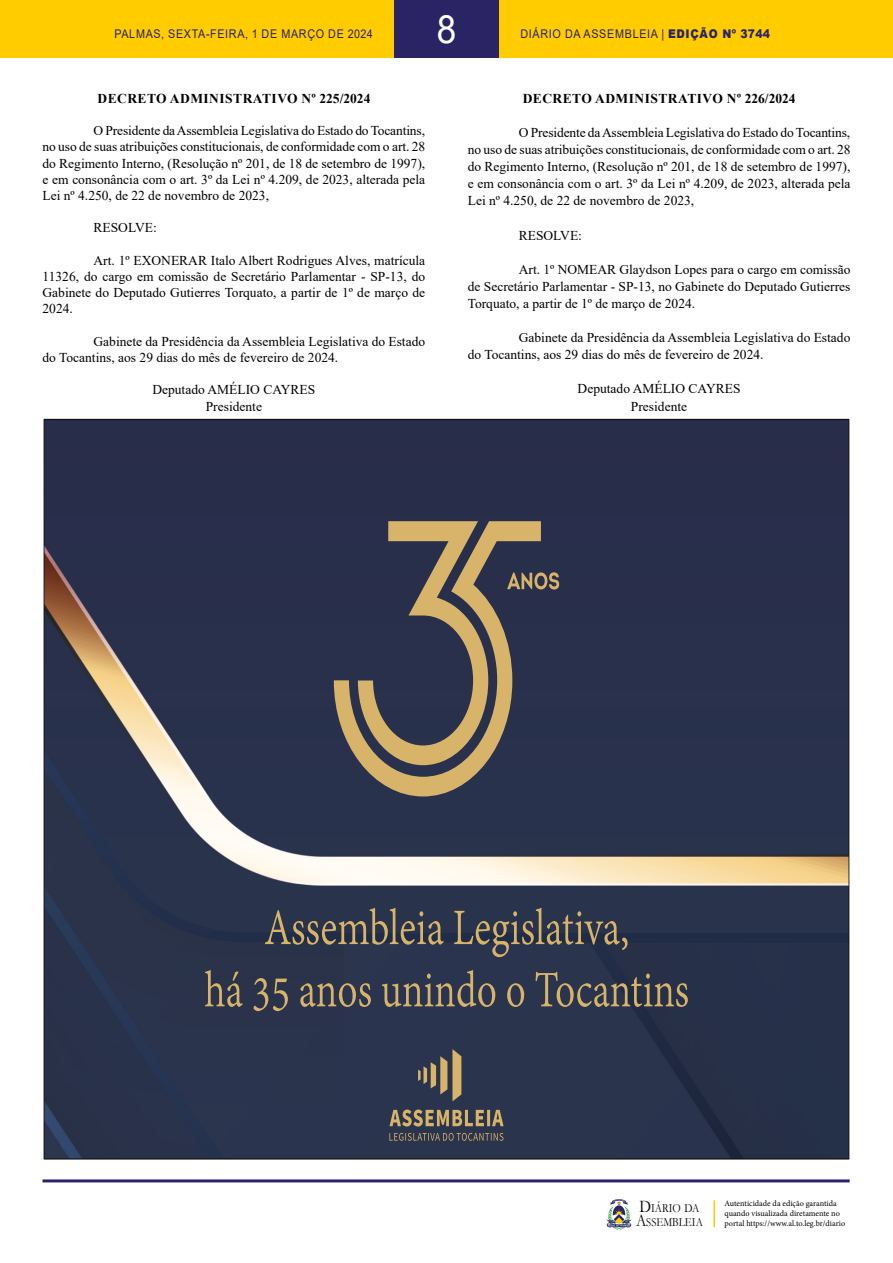
<style>
.page{position:relative;width:893px;height:1263px;background:#fff}
.page>*{position:absolute;margin:0;border:0;box-sizing:border-box;transform-origin:0 0}
.t1{font:39px "Arial";color:#fff;scale:.9 1}
.t2{font:13.5px/16.2px "Times New Roman";color:#000;text-align:justify}
.t3{font:700 13.5px "Times New Roman";letter-spacing:.035em;color:#000}
.t4{font:12.45px/14px "Garamond";color:#000;scale:.85 1}
.t5{font:12px "Arial";letter-spacing:.065em;color:#2b2464;scale:.9 1}
.t6{font:8.25px/9.9px "Minion Pro";color:#000}
.s1{font-weight:900}
.s2{font-size:17.85px}
</style>
<div class="page">
<div style="left:0;top:0;width:893px;height:58px;background:#fc0"></div>
<hr style="left:43px;top:1179px;width:807px;height:3px;background:#2b2464">
<svg style="left:606px;top:1199px;width:26px;height:31px"></svg>
<div style="left:394px;top:0;width:105px;height:58px;background:#2b2464"></div>
<hr style="left:713px;top:1200px;width:2px;height:27px;background:#fc0">
<div style="left:343px;top:942px;width:504px;height:215px;background:#2a344d"></div>
<img style="left:343px;top:886px;width:504px;height:56px">
<div style="left:239px;top:886px;width:104px;height:271px;background:#2a344d"></div>
<div style="left:46px;top:886px;width:193px;height:271px;background:#29334b"></div>
<img style="left:46px;top:421px;width:801px;height:462px">
<svg style="left:541px;top:572px;width:18px;height:17px"></svg>
<svg style="left:334px;top:521px;width:207px;height:275px;background:#5d5854"></svg>
<svg style="left:265px;top:908px;width:363px;height:49px;background:#454750"></svg>
<svg style="left:205px;top:970px;width:483px;height:41px;background:#484a51"></svg>
<svg style="left:389px;top:1109px;width:115px;height:17px;background:#7d715a"></svg>
<svg style="left:389px;top:1133px;width:114px;height:8px"></svg>
<svg style="left:418px;top:1049px;width:43px;height:52px;background:#6a6357"></svg>
<h1 class="t1" style="left:437px;top:2px;width:23px">8</h1>
<p class="t5" style="left:114px;top:25px;width:289px">PALMAS, SEXTA-FEIRA, 1 DE MARÇO DE 2024</p>
<p class="t5" style="left:520px;top:25px;width:279px">DIÁRIO DA ASSEMBLEIA | <span class="s1">EDIÇÃO Nº 3744</span></p>
<p class="t3" style="left:97px;top:88px;width:274px">DECRETO ADMINISTRATIVO Nº 225/2024</p>
<p class="t2" style="left:43px;top:122px;width:384px;text-indent:51px">O Presidente da Assembleia Legislativa do Estado do Tocantins, no uso de suas atribuições constitucionais, de conformidade com o art. 28 do Regimento Interno, (Resolução nº 201, de 18 de setembro de 1997), e em consonância com o art. 3º da Lei nº 4.209, de 2023, alterada pela Lei nº 4.250, de 22 de novembro de 2023,</p>
<p class="t2" style="left:94px;top:219px;width:65px">RESOLVE:</p>
<p class="t2" style="left:43px;top:252px;width:384px;text-indent:51px">Art. 1º EXONERAR Italo Albert Rodrigues Alves, matrícula 11326, do cargo em comissão de Secretário Parlamentar - SP-13, do Gabinete do Deputado Gutierres Torquato, a partir de 1º de março de 2024.</p>
<p class="t2" style="left:43px;top:333px;width:384px;text-indent:51px">Gabinete da Presidência da Assembleia Legislativa do Estado do Tocantins, aos 29 dias do mês de fevereiro de 2024.</p>
<p class="t2" style="left:152px;top:381px;width:165px;text-align:center">Deputado AMÉLIO CAYRES<br>Presidente</p>
<p class="t3" style="left:523px;top:88px;width:274px">DECRETO ADMINISTRATIVO Nº 226/2024</p>
<p class="t2" style="left:468px;top:123px;width:384px;line-height:17.1px;text-indent:51px">O Presidente da Assembleia Legislativa do Estado do Tocantins, no uso de suas atribuições constitucionais, de conformidade com o art. 28 do Regimento Interno, (Resolução nº 201, de 18 de setembro de 1997), e em consonância com o art. 3º da Lei nº 4.209, de 2023, alterada pela Lei nº 4.250, de 22 de novembro de 2023,</p>
<p class="t2" style="left:519px;top:226px;width:65px">RESOLVE:</p>
<p class="t2" style="left:468px;top:260px;width:384px;line-height:17.1px;text-indent:51px">Art. 1º NOMEAR Glaydson Lopes para o cargo em comissão de Secretário Parlamentar - SP-13, no Gabinete do Deputado Gutierres Torquato, a partir de 1º de março de 2024.</p>
<p class="t2" style="left:468px;top:329px;width:384px;line-height:17.1px;text-indent:51px">Gabinete da Presidência da Assembleia Legislativa do Estado do Tocantins, aos 29 dias do mês de fevereiro de 2024.</p>
<p class="t2" style="left:578px;top:380px;width:165px;line-height:17.1px;text-align:center">Deputado AMÉLIO CAYRES<br>Presidente</p>
<p class="t4" style="left:636px;top:1201px;width:80px"><span class="s2">D</span>IÁRIO DA<br><span class="s2">A</span>SSEMBLEIA</p>
<p class="t6" style="left:724px;top:1199px;width:122px">Autenticidade da edição garantida quando visualizada diretamente no portal https://www.al.to.leg.br/diario</p>
</div>
